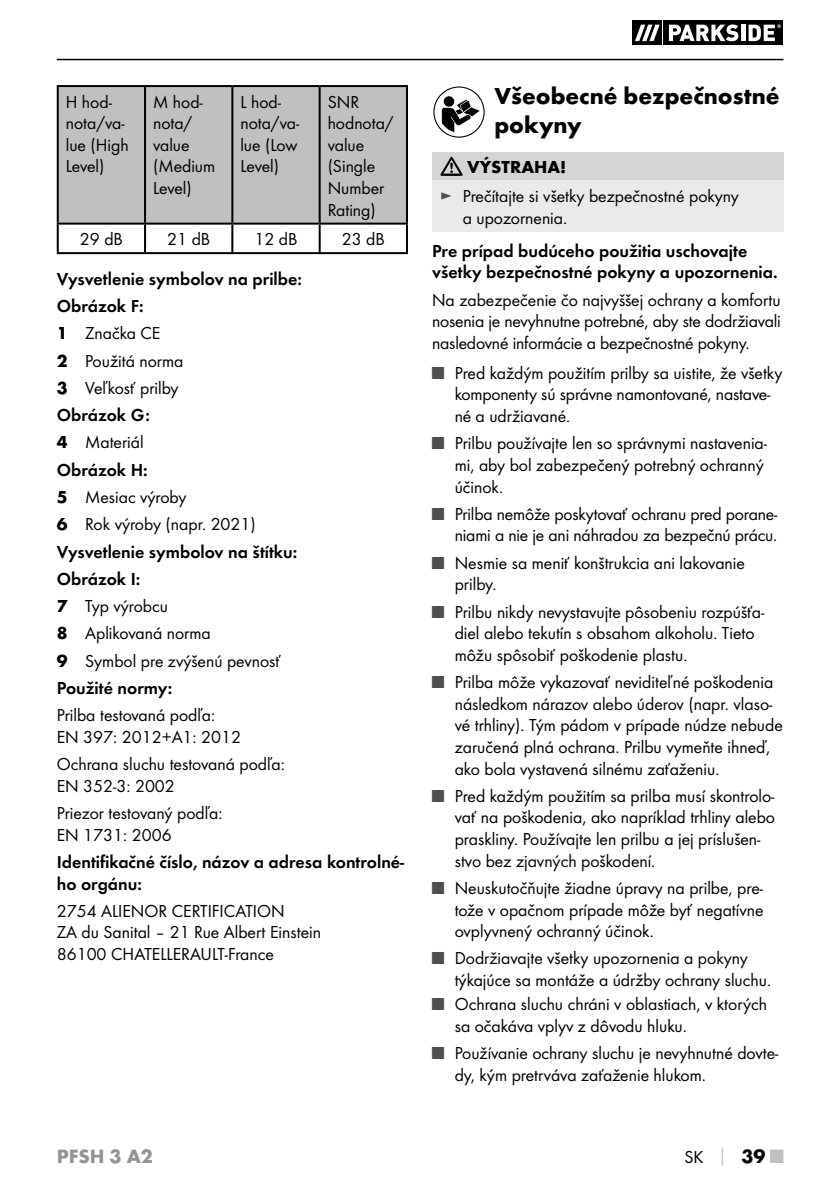
<style>
.page{position:relative;width:840px;height:1191px;background:#fff}
.page>*{position:absolute;margin:0;border:0;box-sizing:border-box;transform-origin:0 0}
.t1{font:700 24px/28.8px "Futura";color:#000}
.t2{font:700 20px "Futura";color:#949494}
.t3{font:18px/21.6px "Futura Boo";color:#000}
.t4{font:18px/27.2px "Futura Dem";color:#000}
.t5{font:700 18px "Futura";color:#000}
.s1{font-family:"Futura";font-weight:700}
.s2{color:#4f4f4f}
.s3{font-family:"Futura";font-weight:700;color:#c0c0c0}
.s4{font-family:"Futura";font-weight:700;font-size:20px}
.s5{font-family:"Futura";font-weight:700;font-size:20px;color:#c0c0c0}
</style>
<div class="page">
<hr style="left:57px;top:59px;width:726px;height:1px;background:#000">
<svg style="left:632px;top:21px;width:29px;height:24px"></svg>
<div style="left:663px;top:21px;width:119px;height:24px;background:#000"></div>
<svg style="left:634px;top:25px;width:25px;height:16px"></svg>
<svg style="left:668px;top:24px;width:70px;height:17px"></svg>
<svg style="left:741px;top:25px;width:3px;height:16px"></svg>
<svg style="left:748px;top:24px;width:32px;height:17px"></svg>
<div style="left:59px;top:87px;width:347px;height:136px;background:#c0c0c0"></div>
<hr style="left:57px;top:85px;width:88px;height:2px;background:#000">
<hr style="left:57px;top:87px;width:2px;height:136px;background:#000">
<hr style="left:145px;top:85px;width:87px;height:2px;background:#000">
<hr style="left:144px;top:87px;width:2px;height:136px;background:#000">
<hr style="left:232px;top:85px;width:87px;height:2px;background:#000">
<hr style="left:231px;top:87px;width:2px;height:136px;background:#000">
<hr style="left:319px;top:85px;width:89px;height:2px;background:#000">
<hr style="left:318px;top:87px;width:2px;height:136px;background:#000">
<hr style="left:406px;top:87px;width:2px;height:136px;background:#000">
<hr style="left:57px;top:223px;width:88px;height:2px;background:#000">
<hr style="left:57px;top:225px;width:2px;height:27px;background:#000">
<hr style="left:145px;top:223px;width:87px;height:2px;background:#000">
<hr style="left:144px;top:225px;width:2px;height:27px;background:#000">
<hr style="left:232px;top:223px;width:87px;height:2px;background:#000">
<hr style="left:231px;top:225px;width:2px;height:27px;background:#000">
<hr style="left:319px;top:223px;width:89px;height:2px;background:#000">
<hr style="left:318px;top:225px;width:2px;height:27px;background:#000">
<hr style="left:406px;top:225px;width:2px;height:27px;background:#000">
<hr style="left:57px;top:252px;width:88px;height:2px;background:#000">
<hr style="left:145px;top:252px;width:263px;height:2px;background:#000">
<div style="left:432px;top:152px;width:350px;height:28px;background:#d5d5d5"></div>
<div style="left:432px;top:180px;width:350px;height:52px;background:#eaeaea"></div>
<svg style="left:440px;top:157px;width:22px;height:19px"></svg>
<svg style="left:433px;top:87px;width:51px;height:50px"></svg>
<div style="left:433px;top:86px;width:51px;height:52px;border:1px solid #000;border-radius:50%"></div>
<svg style="left:441px;top:96px;width:39px;height:37px"></svg>
<p class="t3" style="left:66px;top:92px;width:64px">H hod&shy;nota/va&shy;lue (High<br>Level)</p>
<p class="t3" style="left:153px;top:92px;width:64px">M hod&shy;nota/ value (Medium<br>Level)</p>
<p class="t3" style="left:240px;top:92px;width:60px">L hod&shy;nota/va&shy;lue (Low<br>Level)</p>
<p class="t3" style="left:327px;top:92px;width:67px">SNR hodnota/ value (Single<br>Number<br>Rating)</p>
<p class="t3" style="left:80px;top:229px;width:44px">29 dB</p>
<p class="t3" style="left:167px;top:229px;width:44px">21 dB</p>
<p class="t3" style="left:254px;top:229px;width:44px">12 dB</p>
<p class="t3" style="left:341px;top:229px;width:44px">23 dB</p>
<p class="t4" style="left:57px;top:266px;width:246px">Vysvetlenie symbolov na prilbe:<br>Obrázok F:</p>
<p class="t3" style="left:57px;top:321px;width:128px;line-height:27.2px"><span class="s1">1</span> Značka CE<br><span class="s1">2</span> Použitá norma<br><span class="s1">3</span> Veľkosť prilby</p>
<p class="t4" style="left:57px;top:402px;width:95px">Obrázok G:</p>
<p class="t3" style="left:57px;top:432px;width:88px"><span class="s1">4</span> Materiál</p>
<p class="t4" style="left:57px;top:457px;width:92px">Obrázok H:</p>
<p class="t3" style="left:57px;top:484px;width:200px;line-height:27.2px"><span class="s1">5</span> Mesiac výroby<br><span class="s1">6</span> Rok výroby (napr. 2021)</p>
<p class="t4" style="left:57px;top:539px;width:242px">Vysvetlenie symbolov na štítku:<br>Obrázok I:</p>
<p class="t3" style="left:57px;top:593px;width:225px;line-height:27.2px"><span class="s1">7</span> Typ výrobcu<br><span class="s1">8</span> Aplikovaná norma<br><span class="s1">9</span> Symbol pre zvýšenú pevnosť</p>
<p class="t4" style="left:57px;top:675px;width:117px">Použité normy:</p>
<p class="t3" style="left:57px;top:705px;width:186px">Prilba testovaná podľa:<br>EN 397: 2012+A1: 2012</p>
<p class="t3" style="left:57px;top:754px;width:229px">Ochrana sluchu testovaná podľa:<br>EN 352-3: 2002</p>
<p class="t3" style="left:57px;top:803px;width:167px">Priezor testovaný podľa:<br>EN 1731: 2006</p>
<p class="t4" style="left:57px;top:852px;width:349px;line-height:21.6px">Identifikačné číslo, názov a adresa kontrolné&shy;ho orgánu:</p>
<p class="t3" style="left:57px;top:901px;width:265px">2754 ALIENOR CERTIFICATION<br>ZA du Sanital – 21 Rue Albert Einstein<br>86100 CHATELLERAULT-France</p>
<h1 class="t1" style="left:494px;top:84px;width:286px">Všeobecné bezpečnostné pokyny</h1>
<p class="t5" style="left:467px;top:160px;width:101px">VÝSTRAHA!</p>
<p class="t3" style="left:462px;top:186px;width:277px;text-indent:-23px"><span class="s2">►</span> Prečítajte si všetky bezpečnostné pokyny a upozornenia.</p>
<p class="t4" style="left:432px;top:241px;width:347px;line-height:21.6px">Pre prípad budúceho použitia uschovajte všetky bezpečnostné pokyny a upozornenia.</p>
<p class="t3" style="left:432px;top:290px;width:350px;text-align:justify">Na zabezpečenie čo najvyššej ochrany a komfortu nosenia je nevyhnutne potrebné, aby ste dodržiavali nasledovné informácie a bezpečnostné pokyny.</p>
<p class="t3" style="left:454px;top:363px;width:329px;text-indent:-23px"><span class="s2">■</span> Pred každým použitím prilby sa uistite, že všetky komponenty sú správne namontované, nastave&shy;né a udržiavané.</p>
<p class="t3" style="left:454px;top:433px;width:314px;text-indent:-23px"><span class="s2">■</span> Prilbu používajte len so správnymi nastavenia&shy;mi, aby bol zabezpečený potrebný ochranný účinok.</p>
<p class="t3" style="left:432px;top:504px;width:346px;text-align:right"><span class="s2">■</span> Prilba nemôže poskytovať ochranu pred porane&shy;niami a nie je ani náhradou za bezpečnú prácu.</p>
<p class="t3" style="left:454px;top:553px;width:291px;text-indent:-23px"><span class="s2">■</span> Nesmie sa meniť konštrukcia ani lakovanie prilby.</p>
<p class="t3" style="left:454px;top:602px;width:311px;text-indent:-23px"><span class="s2">■</span> Prilbu nikdy nevystavujte pôsobeniu rozpúšťa&shy;diel alebo tekutín s obsahom alkoholu. Tieto môžu spôsobiť poškodenie plastu.</p>
<p class="t3" style="left:454px;top:672px;width:329px;text-indent:-23px"><span class="s2">■</span> Prilba môže vykazovať neviditeľné poškodenia následkom nárazov alebo úderov (napr. vlaso&shy;vé trhliny). Tým pádom v prípade núdze nebude zaručená plná ochrana. Prilbu vymeňte ihneď, ako bola vystavená silnému zaťaženiu.</p>
<p class="t3" style="left:454px;top:786px;width:322px;text-indent:-23px"><span class="s2">■</span> Pred každým použitím sa prilba musí skontrolo&shy;vať na poškodenia, ako napríklad trhliny alebo praskliny. Používajte len prilbu a jej príslušen&shy;stvo bez zjavných poškodení.</p>
<p class="t3" style="left:454px;top:878px;width:310px;text-align:justify;text-indent:-23px"><span class="s2">■</span> Neuskutočňujte žiadne úpravy na prilbe, pre&shy;tože v opačnom prípade môže byť negatívne ovplyvnený ochranný účinok.</p>
<p class="t3" style="left:454px;top:948px;width:318px;text-indent:-23px"><span class="s2">■</span> Dodržiavajte všetky upozornenia a pokyny týkajúce sa montáže a údržby ochrany sluchu.</p>
<p class="t3" style="left:454px;top:994px;width:314px;text-indent:-23px"><span class="s2">■</span> Ochrana sluchu chráni v oblastiach, v ktorých sa očakáva vplyv z dôvodu hluku.</p>
<p class="t3" style="left:454px;top:1043px;width:325px;text-indent:-23px"><span class="s2">■</span> Používanie ochrany sluchu je nevyhnutné dovte&shy;dy, kým pretrváva zaťaženie hlukom.</p>
<p class="t2" style="left:57px;top:1148px;width:98px">PFSH 3 A2</p>
<p class="t3" style="left:684px;top:1146px;width:100px">SK <span class="s3">│</span> <span class="s4">39</span> <span class="s5">■</span></p>
</div>
